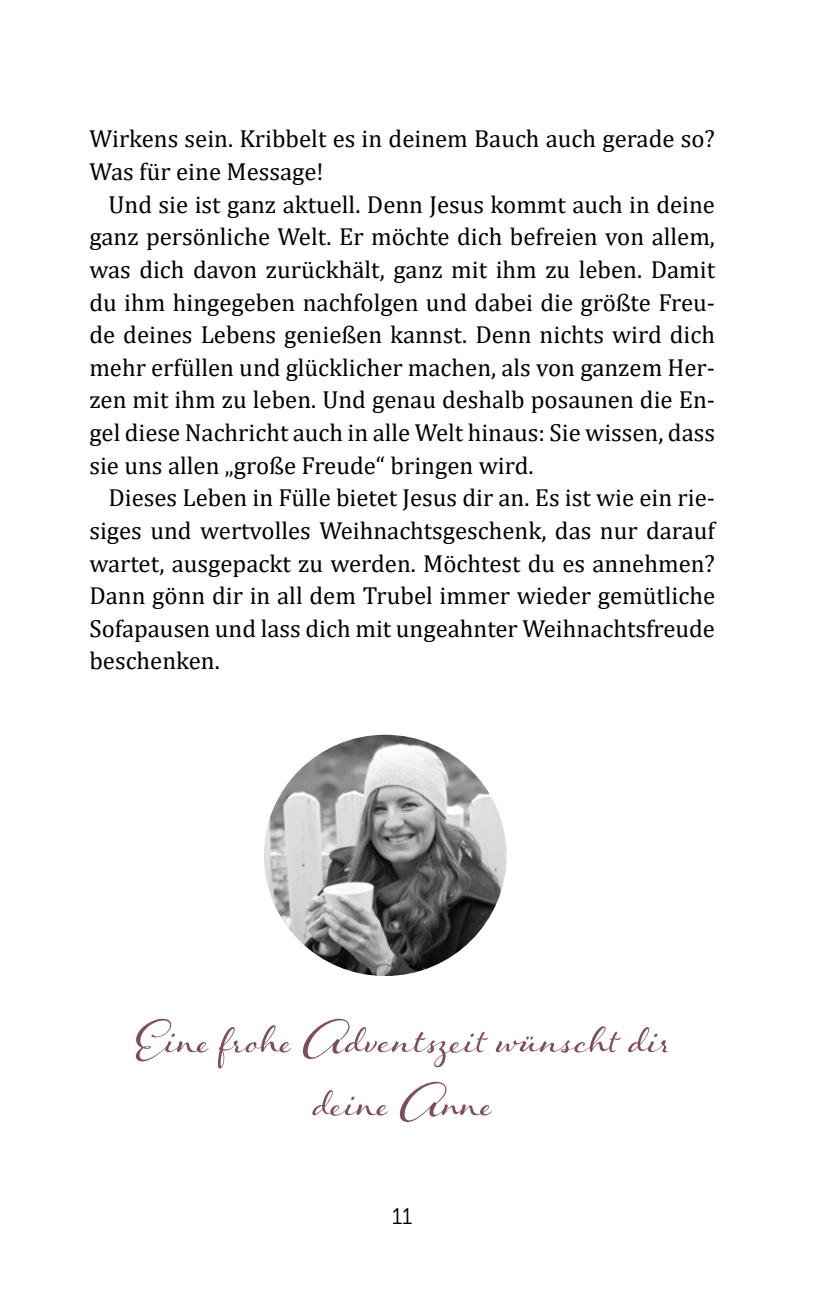
<style>
.page{position:relative;width:830px;height:1314px;background:#fff}
.page>*{position:absolute;margin:0;border:0;box-sizing:border-box;transform-origin:0 0}
.t1{font:63px/63px "Hummingbird";color:#7f4d5a;text-align:center}
.t2{font:24.75px/32.6px "Cambria";color:#000;text-align:justify}
.t3{font:22.5px "Museo Slab 300";color:#000}
</style>
<div class="page">
<img style="left:264px;top:735px;width:242px;height:241px;border-radius:121px">
<p class="t2" style="left:89px;top:123px;width:627px">Wirkens sein. Kribbelt es in deinem Bauch auch gerade so?<br>Was für eine Message!</p>
<p class="t2" style="left:89px;top:188px;width:627px;text-indent:19px">Und sie ist ganz aktuell. Denn Jesus kommt auch in deine ganz persönliche Welt. Er möchte dich befreien von allem, was dich davon zurückhält, ganz mit ihm zu leben. Damit du ihm hingegeben nachfolgen und dabei die größte Freu&shy;de deines Lebens genießen kannst. Denn nichts wird dich mehr erfüllen und glücklicher machen, als von ganzem Her&shy;zen mit ihm zu leben. Und genau deshalb posaunen die En&shy;gel diese Nachricht auch in alle Welt hinaus: Sie wissen, dass sie uns allen „große Freude“ bringen wird.</p>
<p class="t2" style="left:89px;top:481px;width:627px;text-indent:19px">Dieses Leben in Fülle bietet Jesus dir an. Es ist wie ein rie&shy;siges und wertvolles Weihnachtsgeschenk, das nur darauf wartet, ausgepackt zu werden. Möchtest du es annehmen?<br>Dann gönn dir in all dem Trubel immer wieder gemütliche Sofapausen und lass dich mit ungeahnter Weihnachtsfreude beschenken.</p>
<h1 class="t1" style="left:135px;top:998px;width:534px">Eine frohe Adventszeit wünscht dir deine Anne</h1>
<p class="t3" style="left:392px;top:1204px;width:22px">11</p>
</div>
